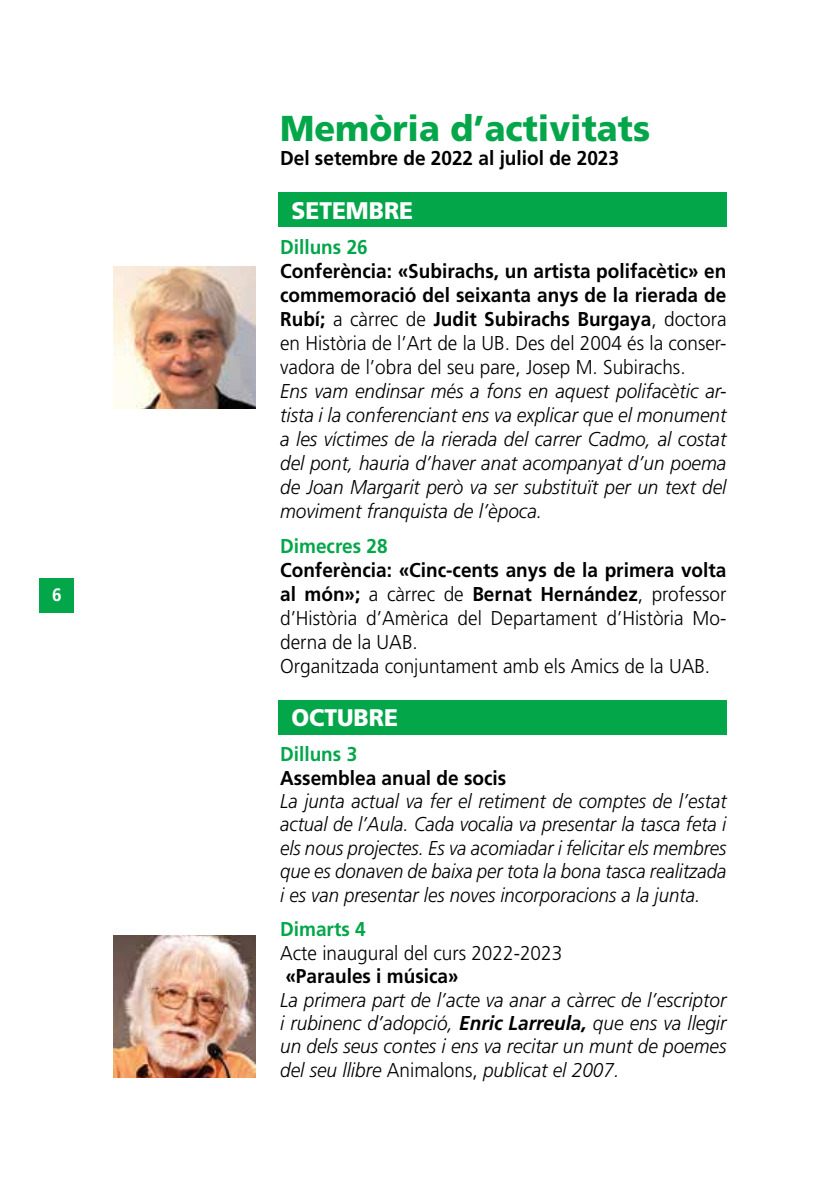
<style>
.page{position:relative;width:840px;height:1191px;background:#fff}
.page>*{position:absolute;margin:0;border:0;box-sizing:border-box;transform-origin:0 0}
.t1{font:900 36px "Frutiger";color:#04a64a;scale:.95 1}
.t2{font:900 24px "Frutiger";color:#fff;scale:.95 1}
.t3{font:italic 300 20px/24px "Frutiger";color:#000;text-align:justify;scale:.95 1}
.t4{font:700 20px/24px "Frutiger";color:#000;text-align:justify;scale:.95 1}
.t5{font:italic 300 20px/23.4px "Frutiger";color:#000;text-align:justify;scale:.93 1}
.t6{font:300 20px/24px "Frutiger";color:#000;scale:.95 1}
.t7{font:700 20px "Frutiger";color:#04a64a;scale:.95 1}
.t8{font:700 18px "Frutiger";color:#fff;scale:.95 1}
.s1{font-weight:300}
.s2{font-weight:700}
.s3{font-style:normal}
</style>
<div class="page">
<div style="left:278px;top:193px;width:448px;height:34px;background:#04a64a"></div>
<div style="left:278px;top:700px;width:448px;height:34px;background:#04a64a"></div>
<div style="left:40px;top:578px;width:34px;height:34px;background:#04a64a"></div>
<img style="left:113px;top:266px;width:142px;height:142px">
<img style="left:113px;top:935px;width:142px;height:142px">
<p class="t8" style="left:52px;top:584px;width:12px">6</p>
<h1 class="t1" style="left:280px;top:107px;width:391px">Memòria d’activitats</h1>
<p class="t4" style="left:280px;top:146px;width:358px">Del setembre de 2022 al juliol de 2023</p>
<p class="t2" style="left:291px;top:196px;width:130px">SETEMBRE</p>
<p class="t7" style="left:280px;top:235px;width:94px">Dilluns 26</p>
<p class="t4" style="left:280px;top:259px;width:471px">Conferència: «Subirachs, un artista polifacètic» en commemoració del seixanta anys de la rierada de Rubí; <span class="s1">a càrrec de</span> Judit Subirachs Burgaya<span class="s1">, doctora en Història de l’Art de la UB. Des del 2004 és la conser&shy;vadora de l’obra del seu pare, Josep M. Subirachs.</span></p>
<p class="t3" style="left:280px;top:379px;width:471px">Ens vam endinsar més a fons en aquest polifacètic ar&shy;tista i la conferenciant ens va explicar que el monument a les víctimes de la rierada del carrer Cadmo, al costat del pont, hauria d’haver anat acompanyat d’un poema de Joan Margarit però va ser substituït per un text del moviment franquista de l’època.</p>
<p class="t7" style="left:280px;top:534px;width:115px">Dimecres 28</p>
<p class="t6" style="left:280px;top:558px;width:471px"><span class="s2">Conferència: «Cinc-cents anys de la primera volta al món»;</span> a càrrec de <span class="s2">Bernat Hernández</span>, professor d’Història d’Amèrica del Departament d’Història Mo&shy;derna de la UAB.<br>Organitzada conjuntament amb els Amics de la UAB.</p>
<p class="t2" style="left:291px;top:703px;width:114px">OCTUBRE</p>
<p class="t7" style="left:280px;top:742px;width:83px">Dilluns 3</p>
<p class="t4" style="left:280px;top:765px;width:239px">Assemblea anual de socis</p>
<p class="t5" style="left:280px;top:789px;width:481px">La junta actual va fer el retiment de comptes de l’estat actual de l’Aula. Cada vocalia va presentar la tasca feta i els nous projectes. Es va acomiadar i felicitar els membres que es donaven de baixa per tota la bona tasca realitzada i es van presentar les noves incorporacions a la junta.</p>
<p class="t7" style="left:280px;top:917px;width:92px">Dimarts 4</p>
<p class="t6" style="left:280px;top:940px;width:298px">Acte inaugural del curs 2022-2023</p>
<p class="t4" style="left:285px;top:964px;width:184px">«Paraules i música»</p>
<p class="t3" style="left:280px;top:987px;width:471px">La primera part de l’acte va anar a càrrec de l’escriptor i rubinenc d’adopció, <span class="s2">Enric Larreula,</span> que ens va llegir un dels seus contes i ens va recitar un munt de poemes del seu llibre <span class="s3">Animalons,</span> publicat el 2007.</p>
</div>
